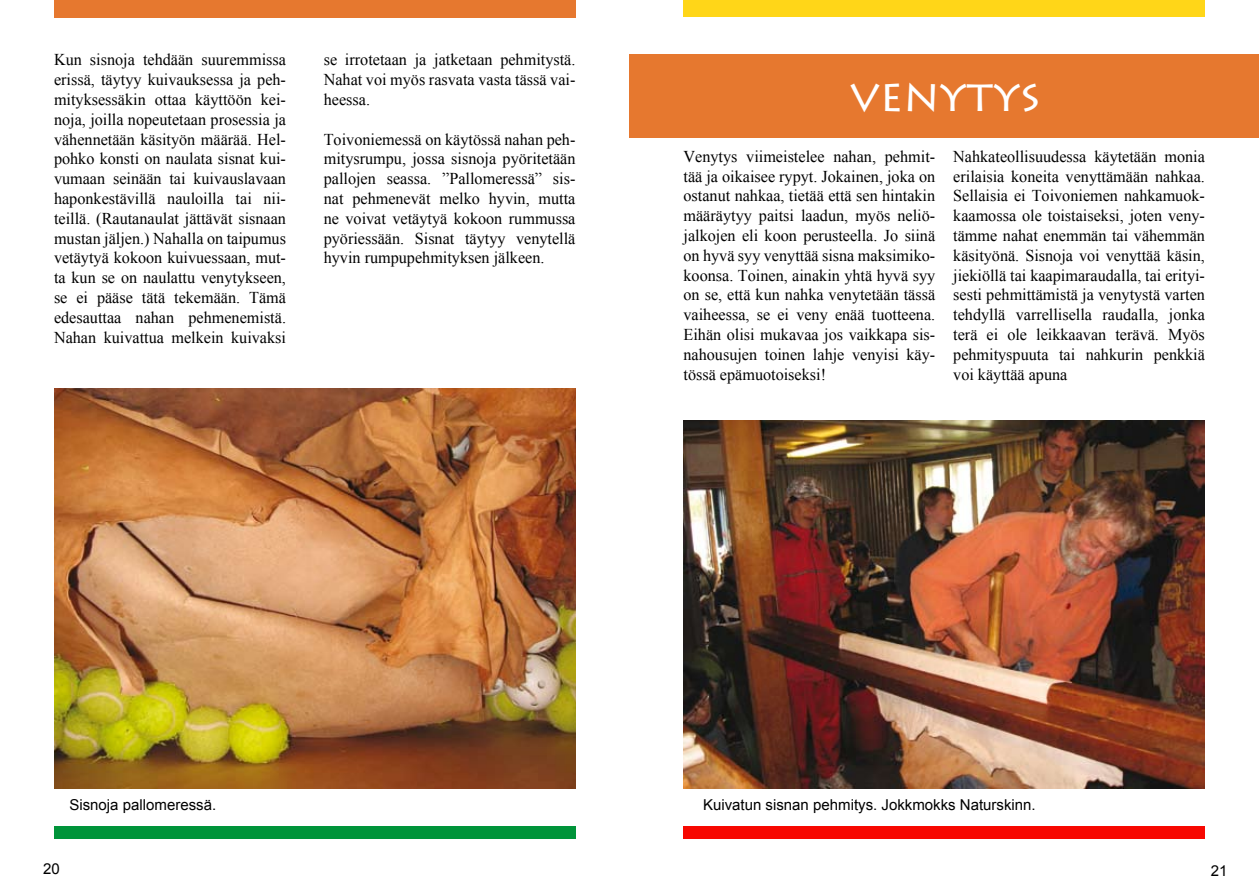
<style>
.page{position:relative;width:1259px;height:893px;background:#fff}
.page>*{position:absolute;margin:0;border:0;box-sizing:border-box;transform-origin:0 0}
.t1{font:45px "Lithos Pro";color:#fff}
.t2{font:16.5px/19.8px "Times New Roman";color:#000;text-align:justify}
.t3{font:15px "Arial";color:#000}
</style>
<div class="page">
<div style="left:54px;top:826px;width:521px;height:13px;background:#00943a"></div>
<div style="left:54px;top:0;width:521px;height:17px;background:#e6782f"></div>
<img style="left:54px;top:389px;width:521px;height:399px">
<div style="left:683px;top:0;width:522px;height:17px;background:#ffd618"></div>
<div style="left:629px;top:54px;width:630px;height:83px;background:#e6782f"></div>
<img style="left:683px;top:421px;width:522px;height:367px">
<div style="left:683px;top:826px;width:522px;height:13px;background:#f70801"></div>
<p class="t2" style="left:54px;top:50px;width:233px">Kun sisnoja tehdään suuremmissa erissä, täytyy kuivauksessa ja peh&shy;mityksessäkin ottaa käyttöön kei&shy;noja, joilla nopeutetaan prosessia ja vähennetään käsityön määrää. Hel&shy;pohko konsti on naulata sisnat kui&shy;vumaan seinään tai kuivauslavaan haponkestävillä nauloilla tai nii&shy;teillä. (Rautanaulat jättävät sisnaan mustan jäljen.) Nahalla on taipumus vetäytyä kokoon kuivuessaan, mut&shy;ta kun se on naulattu venytykseen, se ei pääse tätä tekemään. Tämä edesauttaa nahan pehmenemistä.<br>Nahan kuivattua melkein kuivaksi</p>
<p class="t2" style="left:324px;top:50px;width:253px">se irrotetaan ja jatketaan pehmitystä.<br>Nahat voi myös rasvata vasta tässä vai&shy;heessa.</p>
<p class="t2" style="left:324px;top:129px;width:253px">Toivoniemessä on käytössä nahan peh&shy;mitysrumpu, jossa sisnoja pyöritetään pallojen seassa. ”Pallomeressä” sis&shy;nat pehmenevät melko hyvin, mutta ne voivat vetäytyä kokoon rummussa pyöriessään. Sisnat täytyy venytellä hyvin rumpupehmityksen jälkeen.</p>
<h1 class="t1" style="left:850px;top:70px;width:192px">venytys</h1>
<p class="t2" style="left:683px;top:146px;width:253px">Venytys viimeistelee nahan, pehmit&shy;tää ja oikaisee rypyt. Jokainen, joka on ostanut nahkaa, tietää että sen hintakin määräytyy paitsi laadun, myös neliö&shy;jalkojen eli koon perusteella. Jo siinä on hyvä syy venyttää sisna maksimiko&shy;koonsa. Toinen, ainakin yhtä hyvä syy on se, että kun nahka venytetään tässä vaiheessa, se ei veny enää tuotteena.<br>Eihän olisi mukavaa jos vaikkapa sis&shy;nahousujen toinen lahje venyisi käy&shy;tössä epämuotoiseksi!</p>
<p class="t2" style="left:953px;top:146px;width:253px">Nahkateollisuudessa käytetään monia erilaisia koneita venyttämään nahkaa.<br>Sellaisia ei Toivoniemen nahkamuok&shy;kaamossa ole toistaiseksi, joten veny&shy;tämme nahat enemmän tai vähemmän käsityönä. Sisnoja voi venyttää käsin, jiekiöllä tai kaapimaraudalla, tai erityi&shy;sesti pehmittämistä ja venytystä varten tehdyllä varrellisella raudalla, jonka terä ei ole leikkaavan terävä. Myös pehmityspuuta tai nahkurin penkkiä voi käyttää apuna</p>
<p class="t3" style="left:69px;top:795px;width:148px">Sisnoja pallomeressä.</p>
<p class="t3" style="left:703px;top:795px;width:334px">Kuivatun sisnan pehmitys. Jokkmokks Naturskinn.</p>
<p class="t3" style="left:43px;top:859px;width:18px">20</p>
<p class="t3" style="left:1210px;top:860px;width:18px">21</p>
</div>
